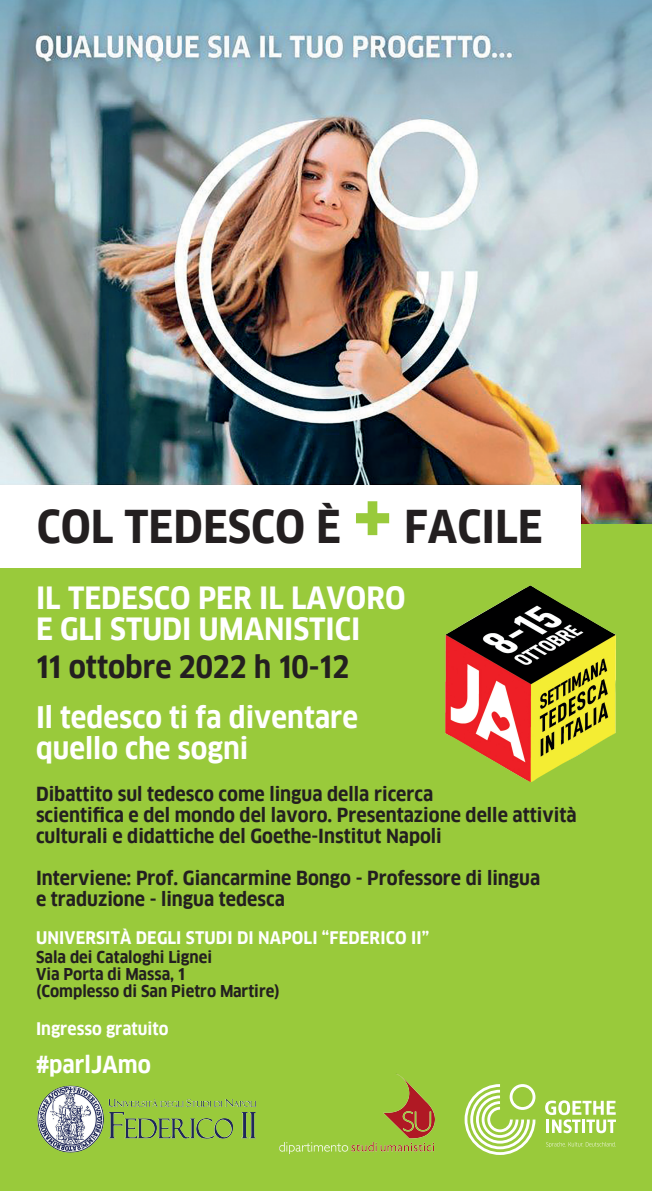
<style>
.page{position:relative;width:652px;height:1191px;background:#fff}
.page>*{position:absolute;margin:0;border:0;box-sizing:border-box;transform-origin:0 0}
.t1{font:700 44.3px "Goethe FF Clan";color:#231f20}
.t2{font:700 30px/31px "Goethe FF Clan";color:#fff}
.t3{font:700 30px "Goethe FF Clan";color:#231f20}
.t4{font:700 29px/31px "Goethe FF Clan";color:#fff}
.t5{font:700 23px "Goethe FF Clan";color:#fff}
.t6{font:700 19px/21px "Goethe FF Clan";color:#231f20}
.t7{font:700 17px "Goethe FF Clan";letter-spacing:.01em;color:#fff}
.t8{font:700 16px/17px "Goethe FF Clan";color:#231f20}
.s1{font-size:74.9px;color:#99ca3b}
</style>
<div class="page">
<img style="left:0;top:0;width:652px;height:524px">
<div style="left:0;top:524px;width:652px;height:667px;background:#99ca3b"></div>
<img style="left:445px;top:585px;width:171px;height:197px">
<svg style="left:465px;top:1084px;width:70px;height:71px"></svg>
<svg style="left:545px;top:1100px;width:71px;height:33px"></svg>
<svg style="left:546px;top:1142px;width:70px;height:5px"></svg>
<div style="left:0;top:485px;width:581px;height:82px;background:#fff"></div>
<img style="left:279px;top:1074px;width:156px;height:81px">
<img style="left:37px;top:1085px;width:32px;height:58px">
<h1 class="t1" style="left:37px;top:501px;width:508px">COL TEDESCO È <span class="s1">+</span> FACILE</h1>
<h2 class="t2" style="left:36px;top:582px;width:371px">IL TEDESCO PER IL LAVORO<br>E GLI STUDI UMANISTICI</h2>
<h2 class="t3" style="left:36px;top:649px;width:315px">11 ottobre 2022 h 10-12</h2>
<h3 class="t4" style="left:36px;top:702px;width:324px">Il tedesco ti fa diventare quello che sogni</h3>
<p class="t6" style="left:36px;top:783px;width:542px">Dibattito sul tedesco come lingua della ricerca<br>scientifica e del mondo del lavoro. Presentazione delle attività culturali e didattiche del Goethe-Institut Napoli</p>
<p class="t6" style="left:36px;top:867px;width:506px">Interviene: Prof. Giancarmine Bongo - Professore di lingua e traduzione - lingua tedesca</p>
<p class="t7" style="left:36px;top:927px;width:395px">UNIVERSITÀ DEGLI STUDI DI NAPOLI “FEDERICO II”</p>
<p class="t8" style="left:36px;top:948px;width:245px">Sala dei Cataloghi Lignei<br>Via Porta di Massa, 1<br>(Complesso di San Pietro Martire)</p>
<p class="t7" style="left:36px;top:1018px;width:134px">Ingresso gratuito</p>
<p class="t5" style="left:36px;top:1051px;width:116px">#parlJAmo</p>
</div>
